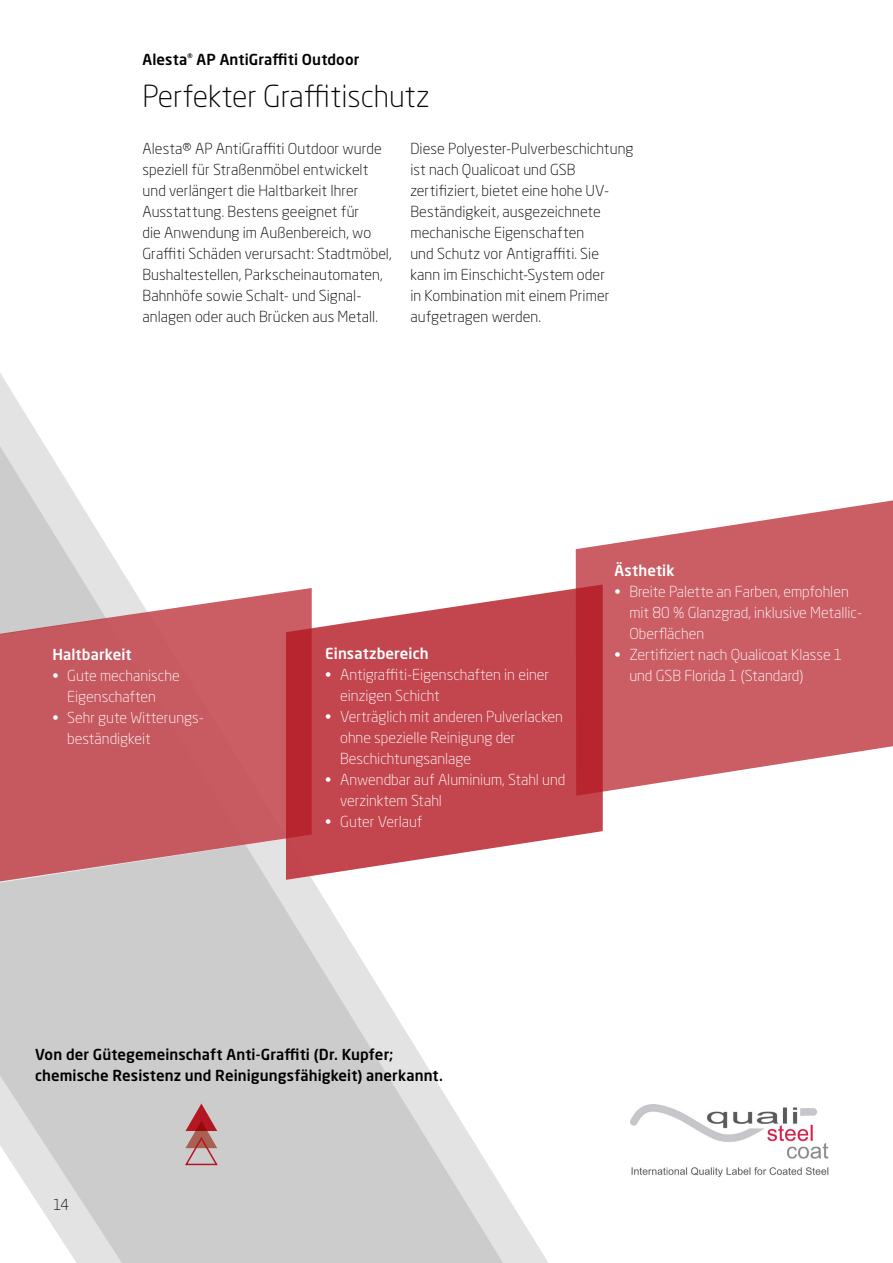
<style>
.page{position:relative;width:893px;height:1263px;background:#fff}
.page>*{position:absolute;margin:0;border:0;box-sizing:border-box;transform-origin:0 0}
.t1{font:300 30px "Neo Sans Pro";color:#000}
.t2{font:300 15px/21px "Neo Sans Pro";letter-spacing:.005em;color:#000}
.t3{font:300 15px/21px "Neo Sans Pro";color:#fff}
.t4{font:500 15px/21px "Neo Sans Pro";letter-spacing:.005em;color:#000}
.t5{font:500 15px "Neo Sans Pro";letter-spacing:.005em;color:#fff}
</style>
<div class="page">
<svg style="left:0;top:425px;width:511px;height:838px;fill:#ccc"></svg>
<img style="left:630px;top:1104px;width:198px;height:73px">
<svg style="left:0;top:588px;width:312px;height:295px;background:#ca6e74"></svg>
<svg style="left:576px;top:500px;width:317px;height:292px;fill:#cb5d64"></svg>
<svg style="left:286px;top:584px;width:317px;height:296px;background:#cb5e65"></svg>
<svg style="left:184px;top:1103px;width:35px;height:63px;background:#bf8b8c"></svg>
<p class="t4" style="left:142px;top:48px;width:218px">Alesta<sup>®</sup> AP AntiGraffiti Outdoor</p>
<h1 class="t1" style="left:142px;top:78px;width:288px">Perfekter Graffitischutz</h1>
<p class="t2" style="left:142px;top:138px;width:251px">Alesta® AP AntiGraffiti Outdoor wurde speziell für Straßenmöbel entwickelt und verlängert die Haltbarkeit Ihrer Ausstattung. Bestens geeignet für<br>die Anwendung im Außenbereich, wo Graffiti Schäden verursacht: Stadtmöbel, Bushaltestellen, Parkscheinautomaten, Bahnhöfe sowie Schalt- und Signal&shy;anlagen oder auch Brücken aus Metall.</p>
<p class="t2" style="left:410px;top:138px;width:225px">Diese Polyester-Pulverbeschichtung ist nach Qualicoat und GSB zertifiziert, bietet eine hohe UV-<br>Beständigkeit, ausgezeichnete mechanische Eigenschaften<br>und Schutz vor Antigraffiti. Sie<br>kann im Einschicht-System oder<br>in Kombination mit einem Primer aufgetragen werden.</p>
<p class="t5" style="left:52px;top:645px;width:81px">Haltbarkeit</p>
<p class="t3" style="left:52px;top:665px;width:129px;text-align:center">• Gute mechanische<br>Eigenschaften</p>
<p class="t3" style="left:67px;top:707px;width:138px;text-indent:-15px">• Sehr gute Witterungs&shy;beständigkeit</p>
<p class="t5" style="left:325px;top:643px;width:105px">Einsatzbereich</p>
<p class="t3" style="left:340px;top:663px;width:210px;text-indent:-15px">• Antigraffiti-Eigenschaften in einer einzigen Schicht</p>
<p class="t3" style="left:340px;top:705px;width:224px;text-indent:-15px">• Verträglich mit anderen Pulverlacken ohne spezielle Reinigung der<br>Beschichtungsanlage</p>
<p class="t3" style="left:340px;top:768px;width:227px;text-indent:-15px">• Anwendbar auf Aluminium, Stahl und verzinktem Stahl</p>
<p class="t3" style="left:325px;top:810px;width:99px">• Guter Verlauf</p>
<p class="t5" style="left:614px;top:561px;width:62px">Ästhetik</p>
<p class="t3" style="left:629px;top:581px;width:234px;text-indent:-15px">• Breite Palette an Farben, empfohlen mit 80 % Glanzgrad, inklusive Metallic-<br>Oberflächen</p>
<p class="t3" style="left:629px;top:644px;width:215px;text-indent:-15px">• Zertifiziert nach Qualicoat Klasse 1 und GSB Florida 1 (Standard)</p>
<p class="t4" style="left:35px;top:1043px;width:409px">Von der Gütegemeinschaft Anti-Graffiti (Dr. Kupfer; chemische Resistenz und Reinigungsfähigkeit) anerkannt.</p>
<p class="t2" style="left:53px;top:1194px;width:18px">14</p>
</div>
